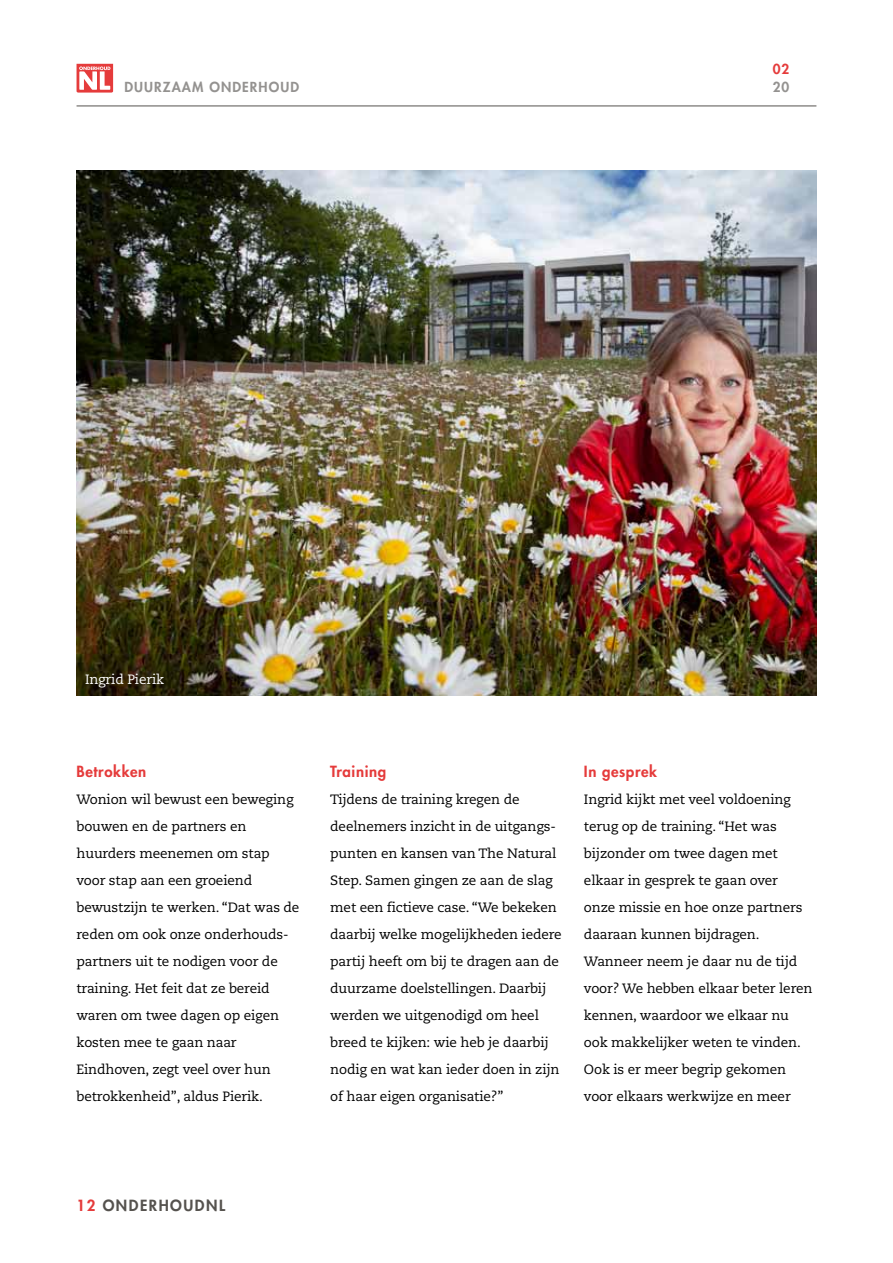
<style>
.page{position:relative;width:893px;height:1263px;background:#fff}
.page>*{position:absolute;margin:0;border:0;box-sizing:border-box;transform-origin:0 0}
.t1{font:800 15px "Futura";letter-spacing:.04em;color:#e53b3b}
.t2{font:800 15px "Futura";letter-spacing:.1em;color:#55524e}
.t3{font:13.5px/27px "Caecilia LT Std";letter-spacing:-.01em;color:#000}
.t4{font:800 13.5px "Futura";letter-spacing:.08em;color:#949290}
.t5{font:13.5px "Caecilia LT Std";letter-spacing:-.01em;color:#fff}
.t6{font:800 13.5px "Futura";color:#e53b3b}
.s1{color:#e53b3b}
</style>
<div class="page">
<img style="left:77px;top:170px;width:739px;height:525px">
<svg style="left:77px;top:64px;width:36px;height:29px"></svg>
<hr style="left:77px;top:106px;width:739px;height:1px;background:#55524e">
<p class="t6" style="left:773px;top:61px;width:18px">02</p>
<p class="t4" style="left:124px;top:79px;width:176px">DUURZAAM ONDERHOUD</p>
<p class="t4" style="left:773px;top:79px;width:18px">20</p>
<p class="t5" style="left:85px;top:671px;width:81px">Ingrid Pierik</p>
<p class="t1" style="left:77px;top:762px;width:71px">Betrokken</p>
<p class="t3" style="left:77px;top:786px;width:224px">Wonion wil bewust een beweging bouwen en de partners en huurders meenemen om stap voor stap aan een groeiend bewustzijn te werken. “Dat was de reden om ook onze onderhouds&shy;partners uit te nodigen voor de training. Het feit dat ze bereid waren om twee dagen op eigen kosten mee te gaan naar<br>Eindhoven, zegt veel over hun betrokkenheid”, aldus Pierik.</p>
<p class="t1" style="left:330px;top:762px;width:57px">Training</p>
<p class="t3" style="left:330px;top:786px;width:233px">Tijdens de training kregen de deelnemers inzicht in de uitgangs&shy;punten en kansen van The Natural<br>Step. Samen gingen ze aan de slag met een fictieve case. “We bekeken daarbij welke mogelijkheden iedere partij heeft om bij te dragen aan de duurzame doelstellingen. Daarbij werden we uitgenodigd om heel breed te kijken: wie heb je daarbij nodig en wat kan ieder doen in zijn of haar eigen organisatie?”</p>
<p class="t1" style="left:584px;top:762px;width:75px">In gesprek</p>
<p class="t3" style="left:584px;top:786px;width:230px">Ingrid kijkt met veel voldoening terug op de training. “Het was bijzonder om twee dagen met elkaar in gesprek te gaan over onze missie en hoe onze partners daaraan kunnen bijdragen.<br>Wanneer neem je daar nu de tijd voor? We hebben elkaar beter leren kennen, waardoor we elkaar nu ook makkelijker weten te vinden.<br>Ook is er meer begrip gekomen voor elkaars werkwijze en meer</p>
<p class="t2" style="left:77px;top:1196px;width:150px"><span class="s1">12</span> ONDERHOUDNL</p>
</div>
